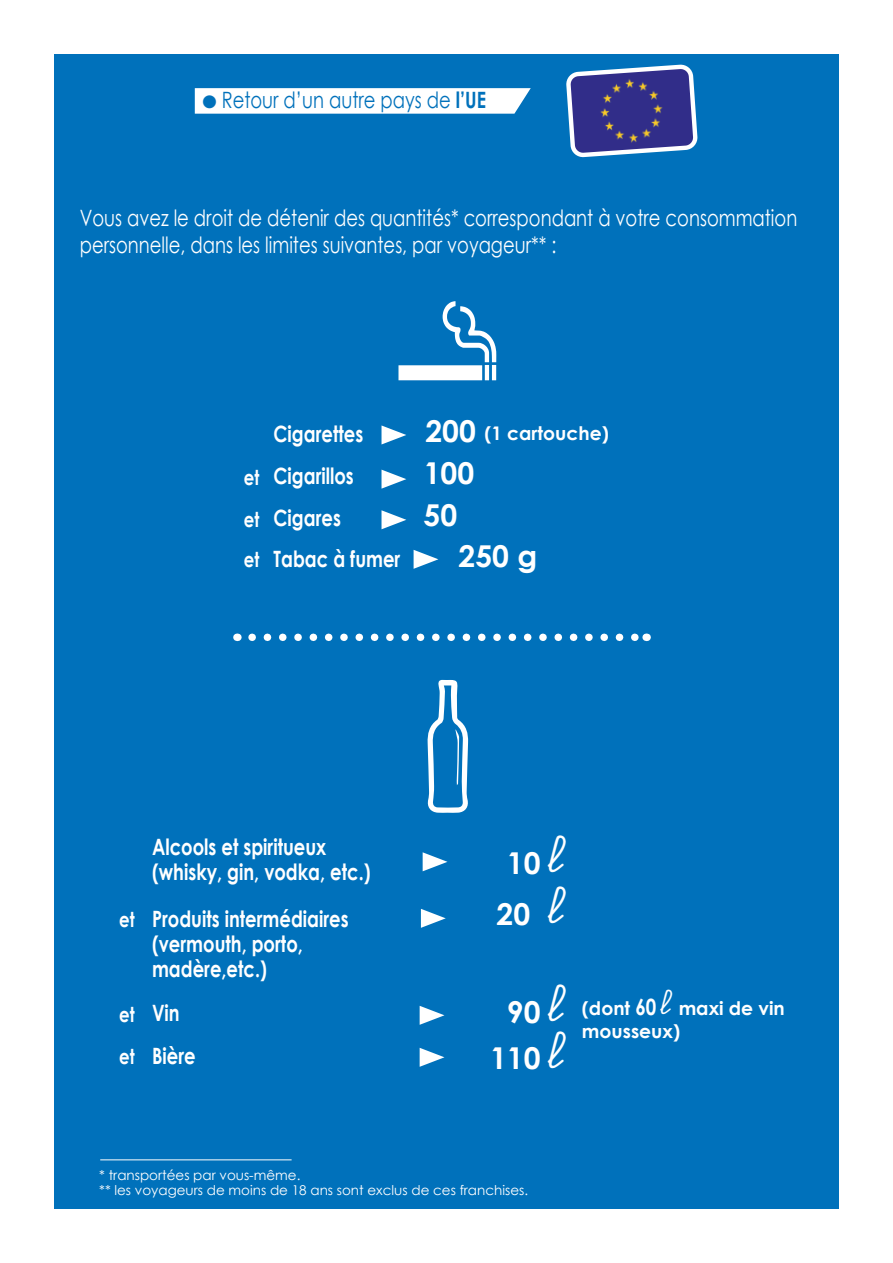
<style>
.page{position:relative;width:893px;height:1263px;background:#fff}
.page>*{position:absolute;margin:0;border:0;box-sizing:border-box;transform-origin:0 0}
.t1{font:700 30.15px/51px "Century Gothic";color:#fff;text-align:center}
.t2{font:700 22.5px/25.5px "Century Gothic";color:#fff;scale:.8 1}
.t3{font:22.5px/27px "Century Gothic";color:#fff;scale:.8 1}
.t4{font:22.5px "Century Gothic";color:#0071bb;scale:.8 1}
.t5{font:700 20.7px/41.5px "Century Gothic";color:#fff;scale:.8 1}
.t6{font:700 18.75px/22.5px "Century Gothic";color:#fff}
.t7{font:13.5px/14.7px "Century Gothic";color:#fff}
.s1{font-weight:700}
.s2{font-size:30.15px}
.s3{font-family:"Alamain";font-weight:400;font-size:24.75px}
.s4{font-family:"Lao MN";font-weight:400;font-size:39px;color:#0071bb}
.s5{font-size:22.5px}
.s6{font-family:"Alamain";font-weight:400;font-size:16.5px}
</style>
<div class="page">
<div style="left:54px;top:54px;width:785px;height:1155px;background:#0071bb"></div>
<svg style="left:195px;top:88px;width:336px;height:26px;background:#f4f9fc"></svg>
<svg style="left:252px;top:633px;width:387px;height:8px"></svg>
<svg style="left:381px;top:425px;width:25px;height:19px"></svg>
<svg style="left:381px;top:470px;width:25px;height:19px"></svg>
<svg style="left:381px;top:510px;width:25px;height:19px"></svg>
<svg style="left:414px;top:550px;width:24px;height:19px"></svg>
<svg style="left:398px;top:301px;width:98px;height:79px"></svg>
<svg style="left:427px;top:680px;width:42px;height:133px"></svg>
<svg style="left:423px;top:852px;width:24px;height:19px"></svg>
<svg style="left:421px;top:909px;width:25px;height:19px"></svg>
<svg style="left:420px;top:1006px;width:24px;height:19px"></svg>
<svg style="left:420px;top:1048px;width:24px;height:19px"></svg>
<svg style="left:568px;top:66px;width:128px;height:90px;background:#4f549a"></svg>
<hr style="left:100px;top:1159px;width:192px;height:1px;background:#fff">
<p class="t4" style="left:203px;top:84px;width:356px">● Retour d’un autre pays de <span class="s1">l’UE</span></p>
<p class="t3" style="left:80px;top:204px;width:898px">Vous avez le droit de détenir des quantités* correspondant à votre consommation personnelle, dans les limites suivantes, par voyageur** :</p>
<p class="t5" style="left:244px;top:456px;width:21px">et</p>
<p class="t5" style="left:244px;top:498px;width:21px;line-height:40.5px">et et</p>
<p class="t2" style="left:274px;top:420px;width:114px">Cigarettes</p>
<p class="t6" style="left:425px;top:422px;width:185px"><span class="s2">200</span> (1 cartouche)</p>
<p class="t2" style="left:274px;top:462px;width:102px">Cigarillos</p>
<h1 class="t1" style="left:424px;top:447px;width:52px">100</h1>
<p class="t2" style="left:274px;top:504px;width:86px">Cigares</p>
<h1 class="t1" style="left:424px;top:488px;width:35px">50</h1>
<p class="t2" style="left:274px;top:546px;width:160px">Tabac à fumer</p>
<h1 class="t1" style="left:459px;top:530px;width:80px">250 g</h1>
<p class="t5" style="left:119px;top:899px;width:21px">et</p>
<p class="t5" style="left:119px;top:994px;width:21px">et et</p>
<p class="t2" style="left:152px;top:833px;width:275px">Alcools et spiritueux (whisky, gin, vodka, etc.)</p>
<p class="t2" style="left:152px;top:905px;width:247px">Produits intermédiaires (vermouth, porto, madère,etc.)</p>
<p class="t2" style="left:152px;top:990px;width:56px;line-height:43.2px">Vin<br>Bière</p>
<h1 class="t1" style="left:497px;top:837px;width:67px">10 <span class="s3">l<br></span>20 <span class="s4">l</span><span class="s3">l</span></h1>
<h1 class="t1" style="left:490px;top:987px;width:73px;line-height:46.8px">90 <span class="s3">l<br></span>110 <span class="s3">l</span></h1>
<p class="t6" style="left:582px;top:997px;width:204px">(dont <span class="s5">60</span> <span class="s6">l</span> maxi de vin mousseux)</p>
<p class="t7" style="left:99px;top:1168px;width:430px">* transportées par vous-même.<br>** les voyageurs de moins de 18 ans sont exclus de ces franchises.</p>
</div>
